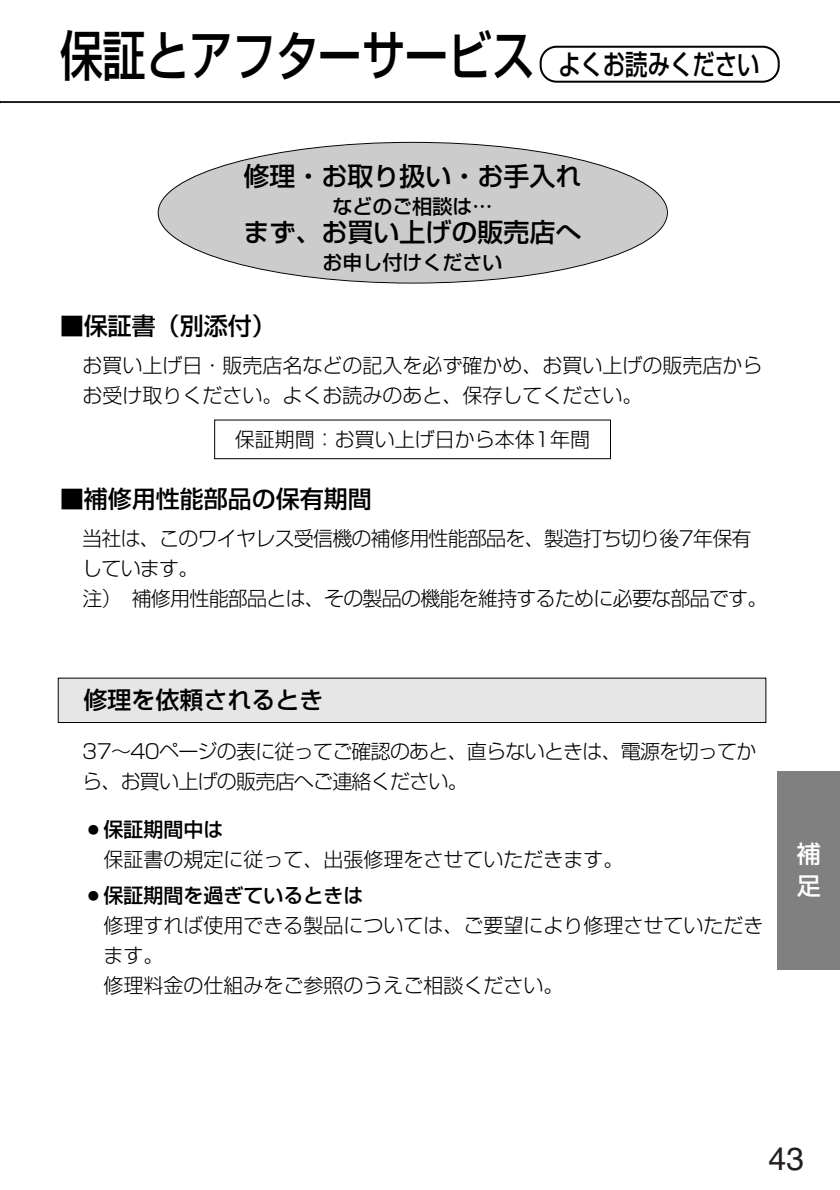
<style>
.page{position:relative;width:840px;height:1190px;background:#fff}
.page>*{position:absolute;margin:0;border:0;box-sizing:border-box;transform-origin:0 0}
.t1{font:500 54px "Shin Go";color:#000;scale:.8 1}
.t2{font:32px "Helvetica";color:#231f20}
.t3{font:500 26px "Shin Go";color:#000}
.t4{font:500 24px "Shin Go";color:#000}
.t5{font:500 24px/32px "Shin Go";color:#fff}
.t6{font:300 20px/30px "Shin Go";color:#000}
.t7{font:300 20px/30px "Shin Go";letter-spacing:-.04em;color:#000}
.t8{font:500 20px "Shin Go";color:#000}
.s1{font-size:28px}
.s2{font-weight:500}
</style>
<div class="page">
<hr style="left:1px;top:101px;width:839px;height:2px;background:#231f20">
<div style="left:778px;top:771px;width:62px;height:198px;background:#808080"></div>
<svg style="left:540px;top:46px;width:240px;height:37px"></svg>
<div style="left:158px;top:143px;width:509px;height:140px;background:#ccc;border-radius:50%"></div>
<div style="left:214px;top:420px;width:397px;height:39px;border:1px solid #000"></div>
<div style="left:59px;top:679px;width:706px;height:43px;background:#e6e6e6"></div>
<div style="left:58px;top:678px;width:708px;height:45px;border:1px solid #000"></div>
<h1 class="t1" style="left:60px;top:35px;width:876px">保証とアフターサービス <span class="s1">よくお読みください</span></h1>
<h3 class="t3" style="left:244px;top:167px;width:339px">修理・お取り扱い・お手入れ</h3>
<p class="t8" style="left:333px;top:199px;width:161px">などのご相談は…</p>
<h3 class="t3" style="left:244px;top:223px;width:339px">まず、お買い上げの販売店へ</h3>
<p class="t8" style="left:323px;top:255px;width:181px">お申し付けください</p>
<p class="t4" style="left:60px;top:317px;width:217px">■保証書（別添付）</p>
<p class="t6" style="left:82px;top:353px;width:681px">お買い上げ日・販売店名などの記入を必ず確かめ、お買い上げの販売店からお受け取りください。よくお読みのあと、保存してください。</p>
<p class="t6" style="left:235px;top:427px;width:357px">保証期間：お買い上げ日から本体1年間</p>
<p class="t4" style="left:60px;top:490px;width:313px">■補修用性能部品の保有期間</p>
<p class="t7" style="left:82px;top:526px;width:687px">当社は、このワイヤレス受信機の補修用性能部品を、製造打ち切り後7年保有しています。<br>注）補修用性能部品とは、その製品の機能を維持するために必要な部品です。</p>
<p class="t4" style="left:83px;top:691px;width:241px">修理を依頼されるとき</p>
<p class="t7" style="left:82px;top:740px;width:676px">37～40ページの表に従ってご確認のあと、直らないときは、電源を切ってから、お買い上げの販売店へご連絡ください。</p>
<p class="t6" style="left:103px;top:817px;width:522px;text-indent:-20px">○<span class="s2">保証期間中は<br></span>保証書の規定に従って、出張修理をさせていただきます。</p>
<p class="t6" style="left:103px;top:883px;width:662px;text-indent:-20px">○<span class="s2">保証期間を過ぎているときは<br></span>修理すれば使用できる製品については、ご要望により修理させていただきます。<br>修理料金の仕組みをご参照のうえご相談ください。</p>
<p class="t5" style="left:797px;top:841px;width:25px">補足</p>
<h2 class="t2" style="left:768px;top:1147px;width:37px">43</h2>
</div>
